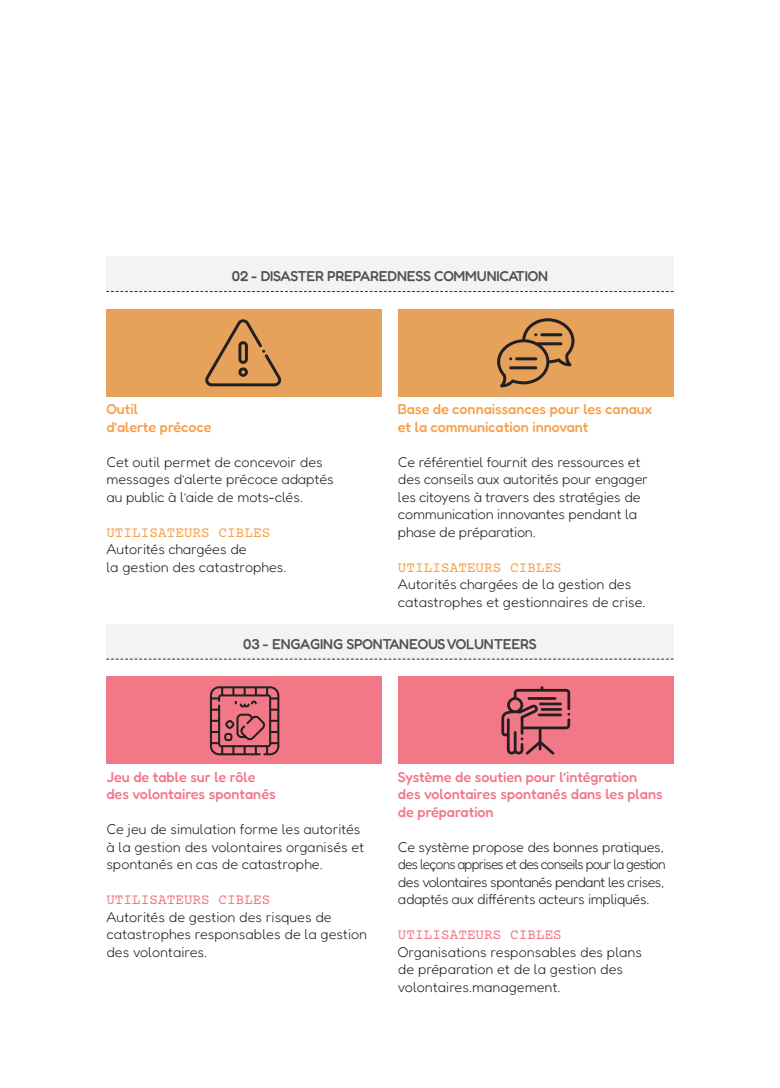
<style>
.page{position:relative;width:780px;height:1088px;background:#fff}
.page>*{position:absolute;margin:0;border:0;box-sizing:border-box;transform-origin:0 0}
.t1{font:300 14.38px/17.5px "Fredoka";color:#231f20}
.t2{font:500 14.38px/17.5px "Fredoka";color:#f27887}
.t3{font:500 14.38px/17.5px "Fredoka";color:#f7a04d}
.t4{font:500 14.38px "Fredoka";letter-spacing:-.015em;color:#4f5153}
.t5{font:14.38px "Courier Prime";color:#f7a04d}
.t6{font:14.38px "Courier Prime";color:#f27887}
</style>
<div class="page">
<div style="left:106px;top:256px;width:567px;height:35px;background:#f2f3f4"></div>
<div style="left:106px;top:624px;width:567px;height:35px;background:#f2f3f4"></div>
<svg style="left:106px;top:291px;width:567px;height:1px"></svg>
<svg style="left:106px;top:659px;width:567px;height:1px"></svg>
<div style="left:106px;top:309px;width:276px;height:87px;background:#e6a15b"></div>
<div style="left:398px;top:309px;width:275px;height:87px;background:#e6a15b"></div>
<svg style="left:205px;top:319px;width:76px;height:67px"></svg>
<svg style="left:497px;top:318px;width:77px;height:69px"></svg>
<hr style="left:515px;top:357px;width:22px;height:3px;background:#231f20;border-radius:2px">
<hr style="left:509px;top:366px;width:28px;height:3px;background:#231f20;border-radius:2px">
<hr style="left:540px;top:333px;width:22px;height:3px;background:#231f20;border-radius:2px">
<div style="left:106px;top:676px;width:276px;height:88px;background:#f27887"></div>
<div style="left:398px;top:676px;width:275px;height:88px;background:#f27887"></div>
<svg style="left:210px;top:686px;width:69px;height:69px"></svg>
<svg style="left:501px;top:686px;width:69px;height:68px"></svg>
<hr style="left:539px;top:702px;width:23px;height:3px;background:#231f20">
<hr style="left:540px;top:708px;width:22px;height:3px;background:#231f20">
<hr style="left:538px;top:713px;width:24px;height:3px;background:#231f20">
<hr style="left:527px;top:697px;width:29px;height:3px;background:#231f20">
<p class="t4" style="left:232px;top:267px;width:318px">02 - DISASTER PREPAREDNESS COMMUNICATION</p>
<p class="t3" style="left:106px;top:400px;width:107px">Outil<br>d’alerte précoce</p>
<p class="t3" style="left:398px;top:400px;width:256px">Base de connaissances pour les canaux et la communication innovant</p>
<p class="t1" style="left:106px;top:453px;width:229px">Cet outil permet de concevoir des messages d’alerte précoce adaptés au public à l’aide de mots-clés.</p>
<p class="t5" style="left:106px;top:524px;width:165px">UTILISATEURS CIBLES</p>
<p class="t1" style="left:106px;top:540px;width:182px">Autorités chargées de<br>la gestion des catastrophes.</p>
<p class="t1" style="left:398px;top:453px;width:251px">Ce référentiel fournit des ressources et des conseils aux autorités pour engager les citoyens à travers des stratégies de communication innovantes pendant la phase de préparation.</p>
<p class="t5" style="left:398px;top:559px;width:165px">UTILISATEURS CIBLES</p>
<p class="t1" style="left:398px;top:575px;width:249px">Autorités chargées de la gestion des catastrophes et gestionnaires de crise.</p>
<p class="t4" style="left:243px;top:634px;width:295px">03 - ENGAGING SPONTANEOUS VOLUNTEERS</p>
<p class="t2" style="left:106px;top:767px;width:171px">Jeu de table sur le rôle des volontaires spontanés</p>
<p class="t2" style="left:398px;top:767px;width:266px">Système de soutien pour l’intégration des volontaires spontanés dans les plans de préparation</p>
<p class="t1" style="left:106px;top:820px;width:259px">Ce jeu de simulation forme les autorités à la gestion des volontaires organisés et spontanés en cas de catastrophe.</p>
<p class="t6" style="left:106px;top:891px;width:165px">UTILISATEURS CIBLES</p>
<p class="t1" style="left:106px;top:908px;width:262px">Autorités de gestion des risques de catastrophes responsables de la gestion des volontaires.</p>
<p class="t1" style="left:398px;top:838px;width:269px;text-align:justify">Ce système propose des bonnes pratiques, des leçons apprises et des conseils pour la gestion des volontaires spontanés pendant les crises, adaptés aux différents acteurs impliqués.</p>
<p class="t6" style="left:398px;top:926px;width:165px">UTILISATEURS CIBLES</p>
<p class="t1" style="left:398px;top:943px;width:246px">Organisations responsables des plans de préparation et de la gestion des volontaires.management.</p>
</div>
